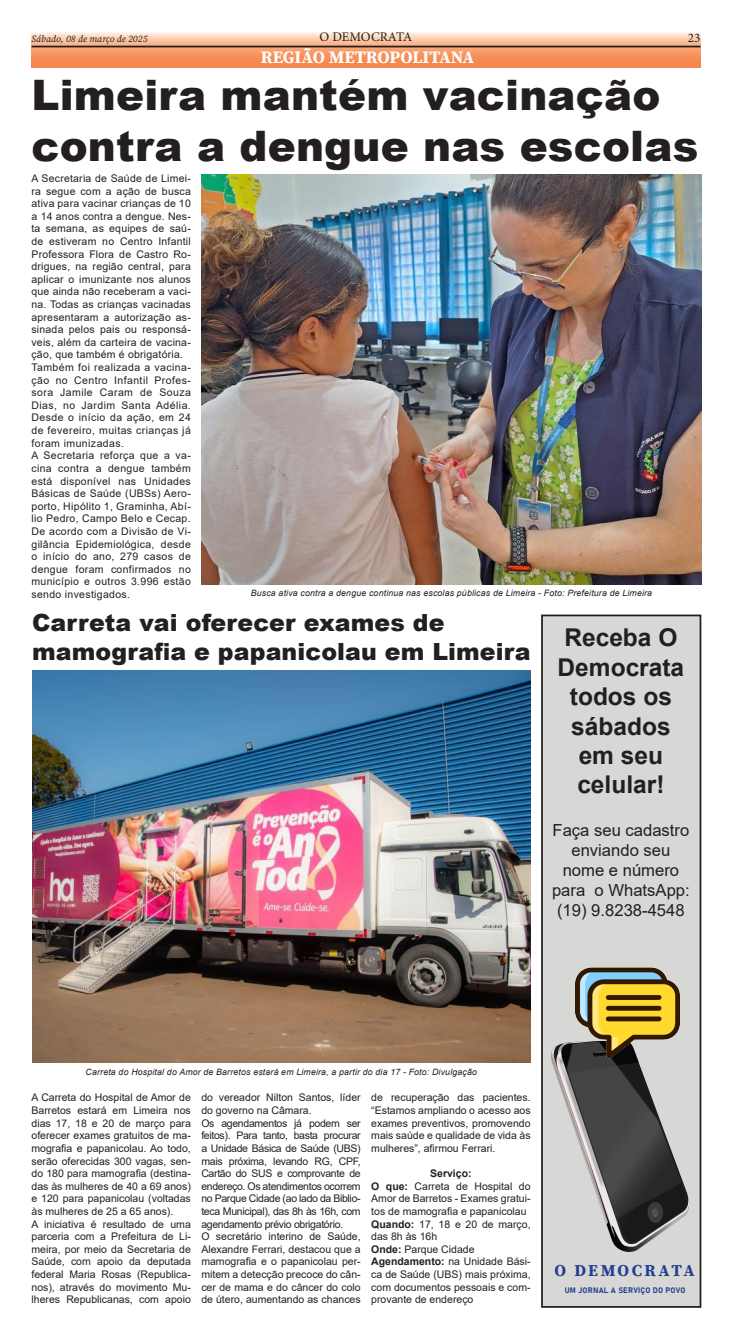
<style>
.page{position:relative;width:732px;height:1340px;background:#fff}
.page>*{position:absolute;margin:0;border:0;box-sizing:border-box;transform-origin:0 0}
.t1{font:900 42px/50.4px "Arial";letter-spacing:.005em;color:#231f20}
.t2{font:700 24.5px/29.4px "Arial";color:#231f20;text-align:center}
.t3{font:900 23.62px/28.3px "Arial";letter-spacing:.005em;color:#231f20}
.t4{font:17.5px "Source Serif Variable";letter-spacing:-.005em;color:#fff}
.t5{font:16.62px/19.9px "Arial";color:#231f20;text-align:center}
.t6{font:16.62px "Source Serif Variable";letter-spacing:.13em;color:#253f8e}
.t7{font:13.12px "Minion Pro";color:#231f20}
.t8{font:10.5px/12.6px "Arial";color:#231f20;text-align:justify}
.t9{font:700 10.5px "Arial";color:#231f20}
.t10{font:italic 9.62px "Source Serif Variable";color:#231f20}
.t11{font:italic 8.75px "Arial";letter-spacing:.02em;color:#231f20}
.t12{font:7.88px "Bahnschrift";letter-spacing:.01em;color:#253f8e}
.s1{font-weight:700}
</style>
<div class="page">
<svg style="left:32px;top:32px;width:668px;height:36px;background:#f3a77c"></svg>
<hr style="left:32px;top:46px;width:668px;height:1px;background:#231f20">
<img style="left:201px;top:174px;width:500px;height:410px">
<img style="left:32px;top:670px;width:498px;height:392px">
<div style="left:542px;top:615px;width:158px;height:691px;background:#d7d7d5"></div>
<div style="left:541px;top:614px;width:160px;height:693px;border:2px solid #231f20"></div>
<img style="left:552px;top:1041px;width:136px;height:210px">
<img style="left:575px;top:967px;width:104px;height:97px">
<p class="t10" style="left:32px;top:33px;width:118px">Sábado, 08 de março de 2025</p>
<p class="t7" style="left:319px;top:28px;width:94px">O DEMOCRATA</p>
<p class="t7" style="left:688px;top:29px;width:14px">23</p>
<p class="t4" style="left:261px;top:45px;width:215px">REGIÃO METROPOLITANA</p>
<p class="t1" style="left:32px;top:69px;width:668px">Limeira mantém vacinação contra a dengue nas escolas</p>
<p class="t8" style="left:32px;top:172px;width:161px">A Secretaria de Saúde de Limei&shy;ra segue com a ação de busca ativa para vacinar crianças de 10 a 14 anos contra a dengue. Nes&shy;ta semana, as equipes de saú&shy;de estiveram no Centro Infantil Professora Flora de Castro Ro&shy;drigues, na região central, para aplicar o imunizante nos alunos que ainda não receberam a vaci&shy;na. Todas as crianças vacinadas apresentaram a autorização as&shy;sinada pelos pais ou responsá&shy;veis, além da carteira de vacina&shy;ção, que também é obrigatória.</p>
<p class="t8" style="left:32px;top:361px;width:161px">Também foi realizada a vacina&shy;ção no Centro Infantil Profes&shy;sora Jamile Caram de Souza Dias, no Jardim Santa Adélia.<br>Desde o início da ação, em 24 de fevereiro, muitas crianças já foram imunizadas.</p>
<p class="t8" style="left:32px;top:449px;width:161px">A Secretaria reforça que a va&shy;cina contra a dengue também está disponível nas Unidades Básicas de Saúde (UBSs) Aero&shy;porto, Hipólito 1, Graminha, Abí&shy;lio Pedro, Campo Belo e Cecap.</p>
<p class="t8" style="left:32px;top:525px;width:161px">De acordo com a Divisão de Vi&shy;gilância Epidemiológica, desde o início do ano, 279 casos de dengue foram confirmados no município e outros 3.996 estão sendo investigados.</p>
<p class="t3" style="left:32px;top:608px;width:500px">Carreta vai oferecer exames de mamografia e papanicolau em Limeira</p>
<p class="t11" style="left:251px;top:587px;width:403px">Busca ativa contra a dengue continua nas escolas públicas de Limeira - Foto: Prefeitura de Limeira</p>
<p class="t2" style="left:557px;top:623px;width:128px">Receba O<br>Democrata todos os sábados em seu celular!</p>
<p class="t5" style="left:552px;top:820px;width:139px">Faça seu cadastro enviando seu nome e número para o WhatsApp:</p>
<p class="t5" style="left:557px;top:900px;width:129px">(19) 9.8238-4548</p>
<p class="t11" style="left:86px;top:1066px;width:393px">Carreta do Hospital do Amor de Barretos estará em Limeira, a partir do dia 17 - Foto: Divulgação</p>
<p class="t8" style="left:32px;top:1091px;width:161px">A Carreta do Hospital de Amor de Barretos estará em Limeira nos dias 17, 18 e 20 de março para oferecer exames gratuitos de ma&shy;mografia e papanicolau. Ao todo, serão oferecidas 300 vagas, sen&shy;do 180 para mamografia (destina&shy;das às mulheres de 40 a 69 anos) e 120 para papanicolau (voltadas às mulheres de 25 a 65 anos).</p>
<p class="t8" style="left:32px;top:1217px;width:161px">A iniciativa é resultado de uma parceria com a Prefeitura de Li&shy;meira, por meio da Secretaria de Saúde, com apoio da deputada federal Maria Rosas (Republica&shy;nos), através do movimento Mu&shy;lheres Republicanas, com apoio</p>
<p class="t8" style="left:201px;top:1091px;width:161px">do vereador Nilton Santos, líder do governo na Câmara.</p>
<p class="t8" style="left:201px;top:1116px;width:161px">Os agendamentos já podem ser feitos). Para tanto, basta procurar a Unidade Básica de Saúde (UBS) mais próxima, levando RG, CPF, Cartão do SUS e comprovante de endereço. Os atendimentos ocorrem no Parque Cidade (ao lado da Biblio&shy;teca Municipal), das 8h às 16h, com agendamento prévio obrigatório.</p>
<p class="t8" style="left:201px;top:1230px;width:161px">O secretário interino de Saúde, Alexandre Ferrari, destacou que a mamografia e o papanicolau per&shy;mitem a detecção precoce do cân&shy;cer de mama e do câncer do colo de útero, aumentando as chances</p>
<p class="t8" style="left:371px;top:1091px;width:161px">de recuperação das pacientes. “Estamos ampliando o acesso aos exames preventivos, promovendo mais saúde e qualidade de vida às mulheres”, afirmou Ferrari.</p>
<p class="t9" style="left:430px;top:1165px;width:43px">Serviço:</p>
<p class="t8" style="left:371px;top:1179px;width:161px"><span class="s1">O que:</span> Carreta de Hospital do Amor de Barretos - Exames gratui&shy;tos de mamografia e papanicolau</p>
<p class="t8" style="left:371px;top:1217px;width:161px"><span class="s1">Quando:</span> 17, 18 e 20 de março, das 8h às 16h</p>
<p class="t8" style="left:371px;top:1242px;width:105px"><span class="s1">Onde:</span> Parque Cidade</p>
<p class="t8" style="left:371px;top:1255px;width:161px"><span class="s1">Agendamento:</span> na Unidade Bási&shy;ca de Saúde (UBS) mais próxima, com documentos pessoais e com&shy;provante de endereço</p>
<p class="t6" style="left:554px;top:1259px;width:142px">O DEMOCRATA</p>
<p class="t12" style="left:565px;top:1284px;width:122px">UM JORNAL A SERVIÇO DO POVO</p>
</div>
